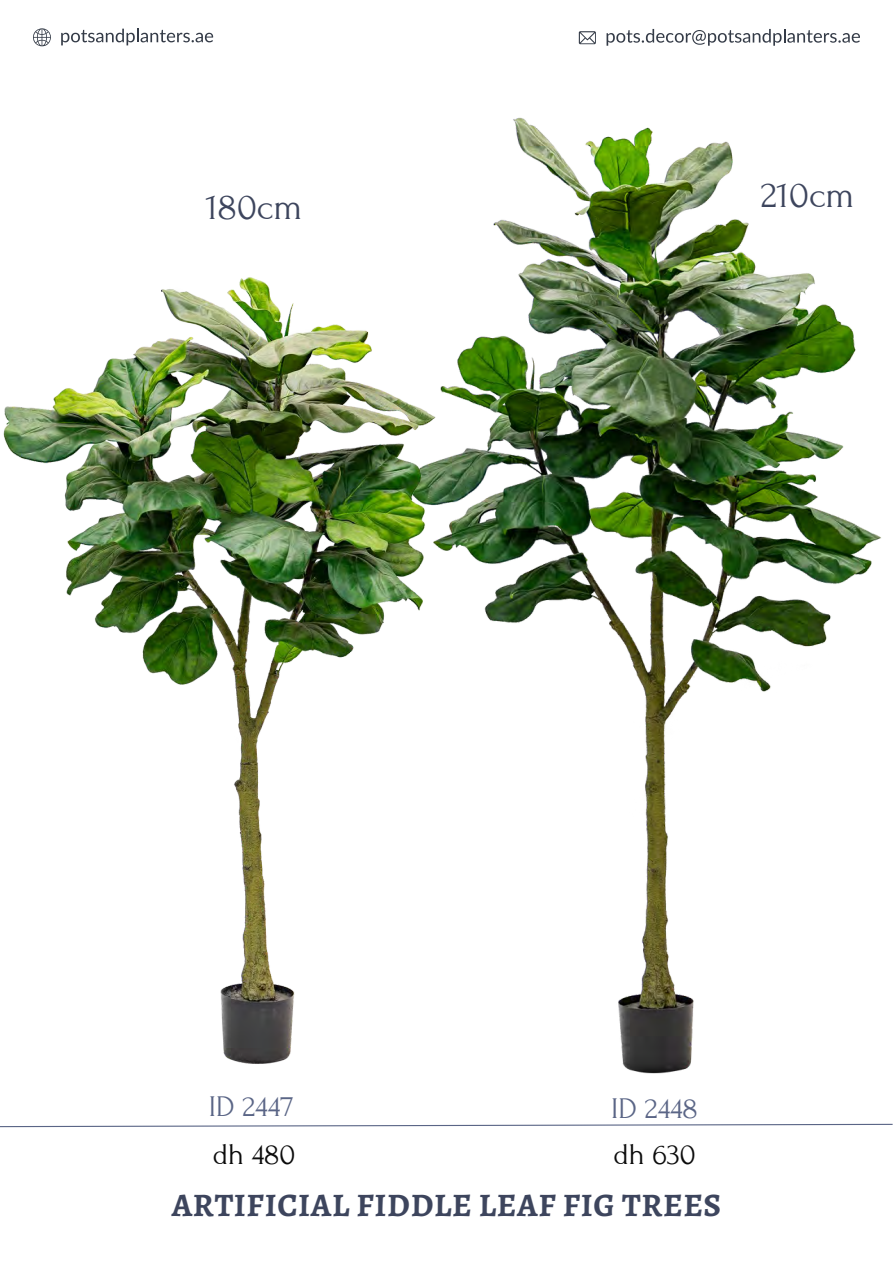
<style>
.page{position:relative;width:893px;height:1264px;background:#fff}
.page>*{position:absolute;margin:0;border:0;box-sizing:border-box;transform-origin:0 0}
.t1{font:37.5px "Forum";color:#3d455d}
.t2{font:700 32.85px "Alegreya";letter-spacing:.02em;color:#3d455d}
.t3{font:30px "Forum";color:#5a6586}
.t4{font:30px "Forum";color:#0b0b0b}
</style>
<div class="page">
<img style="left:513px;top:28px;width:368px;height:1046px">
<img style="left:3px;top:209px;width:557px;height:865px">
<svg style="left:0;top:1123px;width:892px;height:4px"></svg>
<svg style="left:606px;top:29px;width:253px;height:17px"></svg>
<svg style="left:578px;top:31px;width:18px;height:13px"></svg>
<svg style="left:61px;top:29px;width:152px;height:16px"></svg>
<svg style="left:33px;top:28px;width:18px;height:18px"></svg>
<p class="t1" style="left:206px;top:187px;width:98px">180cm</p>
<p class="t1" style="left:760px;top:175px;width:95px">210cm</p>
<p class="t3" style="left:209px;top:1090px;width:86px">ID 2447</p>
<p class="t3" style="left:611px;top:1092px;width:88px">ID 2448</p>
<p class="t4" style="left:213px;top:1137px;width:84px">dh 480</p>
<p class="t4" style="left:613px;top:1137px;width:84px">dh 630</p>
<p class="t2" style="left:172px;top:1182px;width:551px">ARTIFICIAL FIDDLE LEAF FIG TREES</p>
</div>
